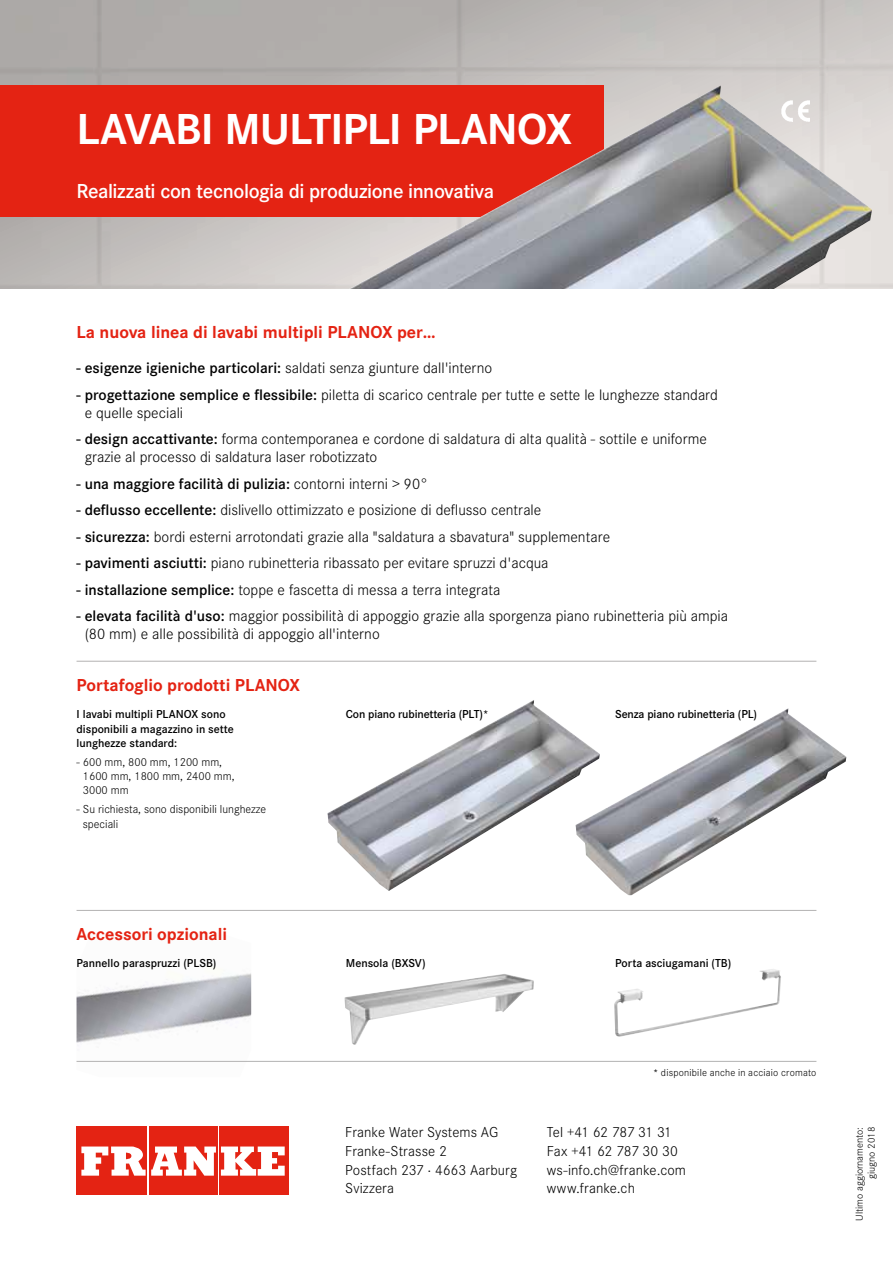
<style>
.page{position:relative;width:893px;height:1263px;background:#fff}
.page>*{position:absolute;margin:0;border:0;box-sizing:border-box;transform-origin:0 0}
.t1{font:700 45px "Corporate S";letter-spacing:-.02em;color:#fff}
.t2{font:600 21px "Corporate S";letter-spacing:-.02em;color:#fff}
.t3{font:700 18px "Corporate S";color:#e42313}
.t4{font:300 15.75px/18px "Corporate S";color:#000}
.t5{font:600 15.75px "Corporate S";color:#000}
.t6{font:300 15px/18.8px "Corporate S";letter-spacing:.005em;color:#000}
.t7{font:600 12px/14.4px "Corporate S";color:#000}
.t8{font:300 12px/14.4px "Corporate S";color:#000}
.t9{font:300 10.5px/12px "Corporate S";letter-spacing:.015em;color:#000;text-align:right}
.s1{font-weight:600}
.s2{font-weight:300}
</style>
<div class="page">
<svg style="left:0;top:0;width:893px;height:289px;background:#bebab8"></svg>
<img style="left:77px;top:973px;width:174px;height:88px">
<img style="left:344px;top:974px;width:190px;height:71px">
<img style="left:614px;top:969px;width:167px;height:68px">
<div style="left:0;top:85px;width:604px;height:132px;background:#e42313"></div>
<hr style="left:77px;top:910px;width:739px;height:1px;background:#b3b2b2">
<img style="left:349px;top:85px;width:523px;height:204px">
<img style="left:781px;top:100px;width:28px;height:21px">
<div style="left:77px;top:1126px;width:70px;height:69px;background:#e42313"></div>
<div style="left:149px;top:1126px;width:69px;height:69px;background:#e42313"></div>
<div style="left:219px;top:1126px;width:70px;height:69px;background:#e42313"></div>
<svg style="left:81px;top:1146px;width:204px;height:30px"></svg>
<hr style="left:77px;top:661px;width:739px;height:1px;background:#b3b2b2">
<img style="left:327px;top:700px;width:248px;height:191px">
<img style="left:575px;top:708px;width:271px;height:187px">
<hr style="left:77px;top:1061px;width:739px;height:1px;background:#b3b2b2">
<h1 class="t1" style="left:77px;top:94px;width:497px">LAVABI MULTIPLI PLANOX</h1>
<h2 class="t2" style="left:77px;top:176px;width:419px">Realizzati con tecnologia di produzione innovativa</h2>
<p class="t3" style="left:77px;top:318px;width:361px">La nuova linea di lavabi multipli PLANOX per…</p>
<p class="t4" style="left:77px;top:358px;width:417px"><span class="s1">- esigenze igieniche particolari:</span> saldati senza giunture dall'interno</p>
<p class="t4" style="left:85px;top:385px;width:635px;text-indent:-8px"><span class="s1">- progettazione semplice e flessibile:</span> piletta di scarico centrale per tutte e sette le lunghezze standard e quelle speciali</p>
<p class="t4" style="left:85px;top:429px;width:624px;text-indent:-8px"><span class="s1">- design accattivante:</span> forma contemporanea e cordone di saldatura di alta qualità - sottile e uniforme grazie al processo di saldatura laser robotizzato</p>
<p class="t5" style="left:77px;top:472px;width:353px">- una maggiore facilità di pulizia: <span class="s2">contorni interni &gt; 90°</span></p>
<p class="t4" style="left:77px;top:500px;width:466px"><span class="s1">- deflusso eccellente:</span> dislivello ottimizzato e posizione di deflusso centrale</p>
<p class="t4" style="left:77px;top:527px;width:535px"><span class="s1">- sicurezza:</span> bordi esterni arrotondati grazie alla "saldatura a sbavatura" supplementare</p>
<p class="t4" style="left:77px;top:553px;width:474px"><span class="s1">- pavimenti asciutti:</span> piano rubinetteria ribassato per evitare spruzzi d'acqua</p>
<p class="t4" style="left:77px;top:580px;width:426px"><span class="s1">- installazione semplice:</span> toppe e fascetta di messa a terra integrata</p>
<p class="t4" style="left:85px;top:606px;width:645px;text-indent:-8px"><span class="s1">- elevata facilità d'uso:</span> maggior possibilità di appoggio grazie alla sporgenza piano rubinetteria più ampia (80 mm) e alle possibilità di appoggio all'interno</p>
<p class="t3" style="left:77px;top:671px;width:225px">Portafoglio prodotti PLANOX</p>
<p class="t7" style="left:77px;top:706px;width:151px">I lavabi multipli PLANOX sono</p>
<p class="t7" style="left:346px;top:706px;width:144px">Con piano rubinetteria (PLT)*</p>
<p class="t7" style="left:615px;top:706px;width:143px">Senza piano rubinetteria (PL)</p>
<p class="t7" style="left:77px;top:721px;width:159px">disponibili a magazzino in sette lunghezze standard:</p>
<p class="t8" style="left:83px;top:754px;width:153px;text-indent:-6px">- 600 mm, 800 mm, 1200 mm,<br>1600 mm, 1800 mm, 2400 mm,<br>3000 mm</p>
<p class="t8" style="left:83px;top:801px;width:185px;text-indent:-6px">- Su richiesta, sono disponibili lunghezze speciali</p>
<p class="t3" style="left:77px;top:920px;width:152px">Accessori opzionali</p>
<p class="t7" style="left:77px;top:955px;width:141px">Pannello paraspruzzi (PLSB)</p>
<p class="t7" style="left:346px;top:955px;width:81px">Mensola (BXSV)</p>
<p class="t7" style="left:615px;top:955px;width:118px">Porta asciugamani (TB)</p>
<p class="t9" style="left:653px;top:1066px;width:165px">* disponibile anche in acciaio cromato</p>
<p class="t6" style="left:345px;top:1122px;width:173px">Franke Water Systems AG<br>Franke-Strasse 2<br>Postfach 237 · 4663 Aarburg<br>Svizzera</p>
<p class="t6" style="left:547px;top:1122px;width:141px">Tel +41 62 787 31 31<br>Fax +41 62 787 30 30 ws-info.ch@franke.com www.franke.ch</p>
<p class="t9" style="left:853px;top:1221px;width:95px;rotate:-90deg">Ultimo aggiornamento: giugno 2018</p>
</div>
